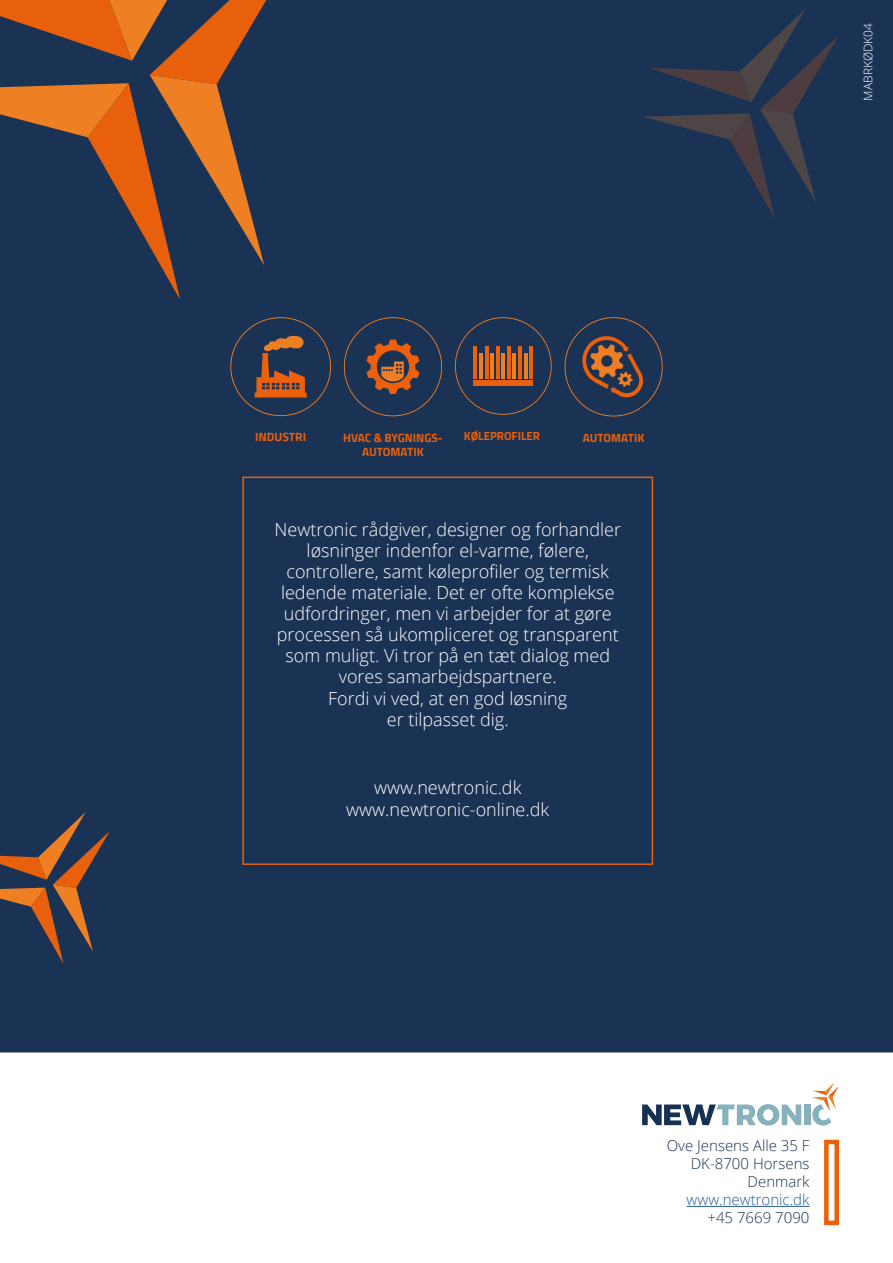
<style>
.page{position:relative;width:893px;height:1263px;background:#fff}
.page>*{position:absolute;margin:0;border:0;box-sizing:border-box;transform-origin:0 0}
.t1{font:300 18px/21px "Open Sans";color:#fff;text-align:center}
.t2{font:300 15px "Open Sans";color:#1a3253}
.t3{font:300 15px "Open Sans";color:#275b9c}
.t4{font:300 12px "Open Sans";color:#fff}
.t5{font:700 11.85px "Cairo";color:#ea600b}
.t6{font:700 11.7px "Cairo";color:#ea600b}
</style>
<div class="page">
<div style="left:0;top:0;width:893px;height:1053px;background:#1a3253"></div>
<svg style="left:0;top:0;width:266px;height:300px;background:#61463e"></svg>
<svg style="left:0;top:812px;width:110px;height:152px;background:#4d4044"></svg>
<svg style="left:642px;top:9px;width:197px;height:210px;background:#243450"></svg>
<svg style="left:642px;top:1104px;width:159px;height:21px"></svg>
<div style="left:804px;top:1104px;width:6px;height:21px;background:#88b1be"></div>
<svg style="left:812px;top:1082px;width:27px;height:43px"></svg>
<hr style="left:687px;top:1206px;width:122px;height:1px;background:#275b9c">
<div style="left:824px;top:1140px;width:15px;height:85px;border:4px solid #ea600b"></div>
<div style="left:242px;top:477px;width:411px;height:388px;border:2px solid #ea600b"></div>
<svg style="left:455px;top:317px;width:97px;height:98px;background:#243550"></svg>
<div style="left:473px;top:381px;width:60px;height:5px;background:#ea600b"></div>
<hr style="left:473px;top:346px;width:4px;height:32px;background:#ea600b">
<hr style="left:485px;top:346px;width:3px;height:32px;background:#ea600b">
<hr style="left:496px;top:346px;width:4px;height:32px;background:#ea600b">
<hr style="left:507px;top:346px;width:4px;height:32px;background:#ea600b">
<hr style="left:518px;top:346px;width:4px;height:32px;background:#ea600b">
<hr style="left:479px;top:353px;width:4px;height:25px;background:#ee7e24">
<hr style="left:490px;top:353px;width:4px;height:25px;background:#ee7e24">
<hr style="left:501px;top:353px;width:4px;height:25px;background:#ee7e24">
<hr style="left:512px;top:353px;width:4px;height:25px;background:#ee7e24">
<hr style="left:524px;top:353px;width:4px;height:25px;background:#ee7e24">
<hr style="left:529px;top:346px;width:4px;height:32px;background:#ea600b">
<svg style="left:344px;top:317px;width:98px;height:99px;background:#3e3b47"></svg>
<svg style="left:230px;top:317px;width:101px;height:99px;background:#3f3c47"></svg>
<svg style="left:565px;top:317px;width:98px;height:99px;background:#3d3c49"></svg>
<p class="t4" style="left:860px;top:101px;width:79px;rotate:-90deg">MABRKØDK04</p>
<p class="t5" style="left:343px;top:431px;width:101px">HVAC &amp; BYGNINGS-</p>
<p class="t6" style="left:464px;top:429px;width:78px">KØLEPROFILER</p>
<p class="t5" style="left:362px;top:445px;width:63px">AUTOMATIK</p>
<p class="t5" style="left:255px;top:430px;width:53px">INDUSTRI</p>
<p class="t5" style="left:583px;top:428px;width:63px">AUTOMATIK</p>
<p class="t1" style="left:275px;top:519px;width:348px">Newtronic rådgiver, designer og forhandler løsninger indenfor el-varme, følere, controllere, samt køleprofiler og termisk ledende materiale. Det er ofte komplekse udfordringer, men vi arbejder for at gøre processen så ukompliceret og transparent som muligt. Vi tror på en tæt dialog med vores samarbejdspartnere.</p>
<p class="t1" style="left:328px;top:687px;width:240px">Fordi vi ved, at en god løsning</p>
<p class="t1" style="left:387px;top:708px;width:123px">er tilpasset dig.</p>
<p class="t1" style="left:374px;top:776px;width:149px">www.newtronic.dk</p>
<p class="t1" style="left:346px;top:798px;width:204px">www.newtronic-online.dk</p>
<p class="t2" style="left:667px;top:1135px;width:144px">Ove Jensens Alle 35 F</p>
<p class="t2" style="left:691px;top:1153px;width:120px">DK-8700 Horsens</p>
<p class="t2" style="left:747px;top:1171px;width:63px">Denmark</p>
<p class="t3" style="left:687px;top:1189px;width:124px">www.newtronic.dk</p>
<p class="t2" style="left:707px;top:1207px;width:104px">+45 7669 7090</p>
</div>
